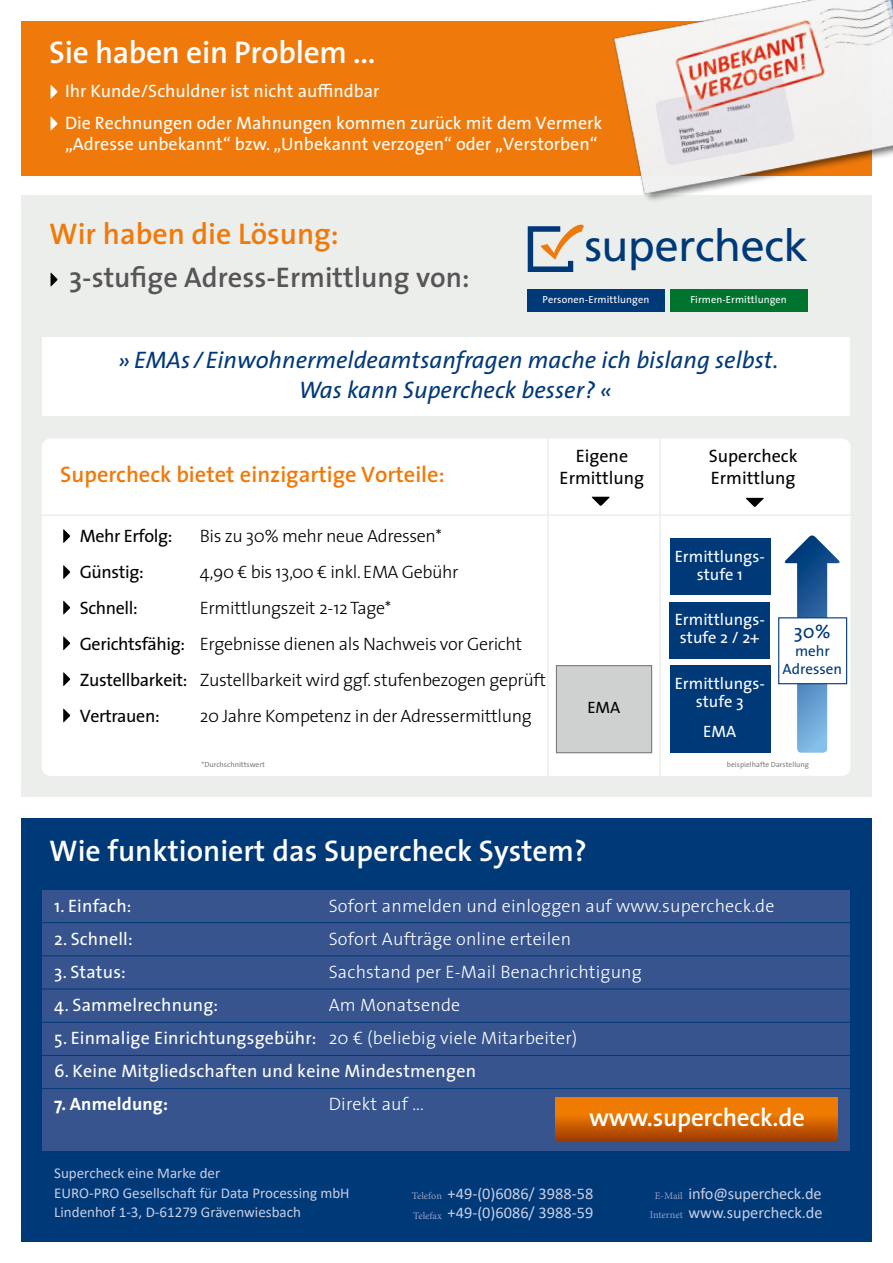
<style>
.page{position:relative;width:893px;height:1263px;background:#fff}
.page>*{position:absolute;margin:0;border:0;box-sizing:border-box;transform-origin:0 0}
.t1{font:43.95px "Frutiger LT Std";letter-spacing:-.01em;color:#003978}
.t2{font:600 31.5px "The Sans";letter-spacing:-.01em;color:#fff}
.t3{font:600 30px "The Sans";color:#fff}
.t4{font:600 30px "The Sans";color:#ef7a0b}
.t5{font:600 28.5px "The Sans";color:#565656}
.t6{font:600 25.2px "The Sans";letter-spacing:-.01em;color:#fff}
.t7{font:italic 24px/30px "The Sans";color:#003978;text-align:center}
.t8{font:600 22.5px "The Sans";color:#ef7a0b}
.t9{font:19.5px "The Sans";color:#003978}
.t10{font:18px/31.5px "The Sans";color:#fff}
.t11{font:300 18px/36px "The Sans";letter-spacing:-.02em;color:#000}
.t12{font:300 18px "The Sans";letter-spacing:.01em;color:#fff}
.t13{font:18px/21.6px "The Sans";color:#000;text-align:center}
.t14{font:18px "The Sans";letter-spacing:-.02em;color:#000}
.t15{font:700 18px "The Sans";letter-spacing:.01em;color:#fff}
.t16{font:16.5px/18px "The Sans";color:#fff;text-align:center}
.t17{font:16.5px "The Sans";color:#000}
.t18{font:16.35px/19.5px "Calibri";color:#c9cde2}
.t19{font:15px/19.8px "Calibri";color:#c9cde2}
.t20{font:15px/18px "The Sans";color:#003978;text-align:center}
.t21{font:10.35px "The Sans";letter-spacing:.01em;color:#fff}
.t22{font:10.2px/19.5px "Minion Pro";letter-spacing:-.005em;color:#96a0c6}
.t23{font:7.5px "The Sans";color:#7b7b7a}
.s1{font-weight:400}
.s2{font-weight:300}
</style>
<div class="page">
<div style="left:21px;top:819px;width:851px;height:423px;background:#003978"></div>
<div style="left:21px;top:196px;width:851px;height:601px;background:#eceeeb"></div>
<div style="left:43px;top:337px;width:807px;height:79px;background:#fff"></div>
<div style="left:21px;top:21px;width:851px;height:155px;background:#ef7a0b"></div>
<img style="left:603px;top:0;width:290px;height:201px">
<div style="left:42px;top:438px;width:808px;height:338px;background:#fff;border-radius:9px"></div>
<div style="left:42px;top:890px;width:808px;height:260px;background:#37548f"></div>
<div style="left:670px;top:666px;width:101px;height:87px;background:#003978"></div>
<div style="left:556px;top:665px;width:96px;height:88px;background:#cfd0d0;border:1px solid #7b7b7a"></div>
<div style="left:670px;top:538px;width:101px;height:57px;background:#003978"></div>
<div style="left:669px;top:602px;width:101px;height:56px;background:#003978"></div>
<hr style="left:659px;top:438px;width:2px;height:346px;background:#eceeeb">
<hr style="left:547px;top:438px;width:2px;height:346px;background:#eceeeb">
<hr style="left:35px;top:514px;width:818px;height:2px;background:#eceeeb">
<svg style="left:51px;top:85px;width:7px;height:14px"></svg>
<svg style="left:51px;top:117px;width:7px;height:14px"></svg>
<svg style="left:51px;top:272px;width:7px;height:15px"></svg>
<svg style="left:63px;top:529px;width:7px;height:14px"></svg>
<svg style="left:63px;top:565px;width:7px;height:14px"></svg>
<svg style="left:63px;top:601px;width:7px;height:14px"></svg>
<svg style="left:63px;top:636px;width:7px;height:14px"></svg>
<svg style="left:63px;top:672px;width:7px;height:14px"></svg>
<svg style="left:63px;top:708px;width:7px;height:14px"></svg>
<svg style="left:591px;top:497px;width:19px;height:9px"></svg>
<svg style="left:746px;top:498px;width:18px;height:9px"></svg>
<svg style="left:783px;top:535px;width:58px;height:218px"></svg>
<div style="left:778px;top:617px;width:69px;height:67px;background:#fff;border:1px solid #003978"></div>
<hr style="left:21px;top:922px;width:851px;height:1px;background:#003978">
<hr style="left:21px;top:955px;width:851px;height:1px;background:#003978">
<hr style="left:21px;top:989px;width:851px;height:1px;background:#003978">
<hr style="left:21px;top:1022px;width:851px;height:1px;background:#003978">
<hr style="left:21px;top:1055px;width:851px;height:1px;background:#003978">
<hr style="left:21px;top:1088px;width:851px;height:1px;background:#003978">
<div style="left:527px;top:289px;width:138px;height:22px;background:#003978"></div>
<div style="left:670px;top:289px;width:137px;height:22px;background:#00742f"></div>
<svg style="left:528px;top:224px;width:56px;height:48px"></svg>
<svg style="left:556px;top:1098px;width:281px;height:44px;background:#d36500"></svg>
<h2 class="t2" style="left:49px;top:26px;width:328px">Sie haben ein Problem ...</h2>
<p class="t10" style="left:65px;top:75px;width:539px">Ihr Kunde/Schuldner ist nicht auffindbar<br>Die Rechnungen oder Mahnungen kommen zurück mit dem Vermerk</p>
<p class="t10" style="left:65px;top:128px;width:534px">„Adresse unbekannt“ bzw. „Unbekannt verzogen“ oder „Verstorben“</p>
<h3 class="t4" style="left:49px;top:209px;width:291px">Wir haben die Lösung:</h3>
<h3 class="t5" style="left:69px;top:253px;width:402px">3-stufige Adress-Ermittlung von:</h3>
<h1 class="t1" style="left:585px;top:220px;width:225px">supercheck</h1>
<p class="t21" style="left:543px;top:291px;width:108px">Personen-Ermittlungen</p>
<p class="t21" style="left:690px;top:291px;width:98px">Firmen-Ermittlungen</p>
<h3 class="t7" style="left:118px;top:344px;width:662px">» EMAs / Einwohnermeldeamtsanfragen mache ich bislang selbst.<br>Was kann Supercheck besser? «</h3>
<p class="t8" style="left:60px;top:456px;width:386px">Supercheck bietet einzigartige Vorteile:</p>
<p class="t13" style="left:560px;top:445px;width:86px">Eigene<br>Ermittlung</p>
<p class="t13" style="left:709px;top:445px;width:90px;text-align:left">Supercheck<br>Ermittlung</p>
<p class="t14" style="left:80px;top:521px;width:94px">Mehr Erfolg:</p>
<p class="t11" style="left:200px;top:517px;width:244px">Bis zu 30% mehr neue Adressen*</p>
<p class="t14" style="left:80px;top:557px;width:66px">Günstig:</p>
<p class="t11" style="left:200px;top:553px;width:260px">4,90 € bis 13,00 € inkl. EMA Gebühr</p>
<p class="t14" style="left:80px;top:593px;width:60px">Schnell:</p>
<p class="t11" style="left:80px;top:589px;width:468px;text-indent:120px">Ermittlungszeit 2-12 Tage*<br><span class="s1">Gerichtsfähig:</span> Ergebnisse dienen als Nachweis vor Gericht <span class="s1">Zustellbarkeit:</span> Zustellbarkeit wird ggf. stufenbezogen geprüft <span class="s1">Vertrauen:</span></p>
<p class="t11" style="left:200px;top:697px;width:334px">20 Jahre Kompetenz in der Adressermittlung</p>
<p class="t17" style="left:587px;top:694px;width:34px">EMA</p>
<p class="t16" style="left:675px;top:547px;width:92px">Ermittlungs&shy;stufe 1</p>
<p class="t16" style="left:675px;top:610px;width:92px">Ermittlungs&shy;stufe 2 / 2+</p>
<p class="t16" style="left:675px;top:674px;width:92px">Ermittlungs&shy;stufe 3</p>
<p class="t16" style="left:703px;top:722px;width:34px">EMA</p>
<p class="t9" style="left:794px;top:615px;width:38px">30 %</p>
<p class="t20" style="left:783px;top:642px;width:61px">mehr<br>Adressen</p>
<p class="t23" style="left:202px;top:758px;width:65px">*Durchschnittswert</p>
<p class="t23" style="left:727px;top:758px;width:84px">beispielhafte Darstellung</p>
<h3 class="t3" style="left:49px;top:826px;width:539px">Wie funktioniert das Supercheck System?</h3>
<p class="t10" style="left:54px;top:889px;width:79px">1. Einfach:</p>
<p class="t12" style="left:329px;top:891px;width:447px">Sofort anmelden und einloggen auf www.supercheck.de</p>
<p class="t10" style="left:54px;top:922px;width:80px">2. Schnell:</p>
<p class="t12" style="left:329px;top:924px;width:244px">Sofort Aufträge online erteilen</p>
<p class="t10" style="left:54px;top:955px;width:73px">3. Status:</p>
<p class="t12" style="left:329px;top:957px;width:315px">Sachstand per E-Mail Benachrichtigung</p>
<p class="t10" style="left:54px;top:988px;width:166px">4. Sammelrechnung:</p>
<p class="t12" style="left:329px;top:990px;width:133px">Am Monatsende</p>
<p class="t10" style="left:54px;top:1021px;width:525px">5. Einmalige Einrichtungsgebühr: <span class="s2">20 € (beliebig viele Mitarbeiter)</span></p>
<p class="t10" style="left:54px;top:1054px;width:423px">6. Keine Mitgliedschaften und keine Mindestmengen</p>
<p class="t15" style="left:54px;top:1088px;width:115px">7. Anmeldung:</p>
<p class="t12" style="left:329px;top:1089px;width:97px">Direkt auf ...</p>
<h3 class="t6" style="left:589px;top:1097px;width:217px">www.supercheck.de</h3>
<p class="t19" style="left:54px;top:1162px;width:297px">Supercheck eine Marke der<br>EURO-PRO Gesellschaft für Data Processing mbH<br>Lindenhof 1-3, D-61279 Grävenwiesbach</p>
<p class="t18" style="left:448px;top:1183px;width:147px">+49-(0)6086/ 3988-58 +49-(0)6086/ 3988-59</p>
<p class="t18" style="left:688px;top:1183px;width:136px">info@supercheck.de www.supercheck.de</p>
<p class="t22" style="left:412px;top:1186px;width:32px">Telefon<br>Telefax</p>
<p class="t22" style="left:650px;top:1185px;width:34px;text-align:center">E-Mail<br>Internet</p>
</div>
